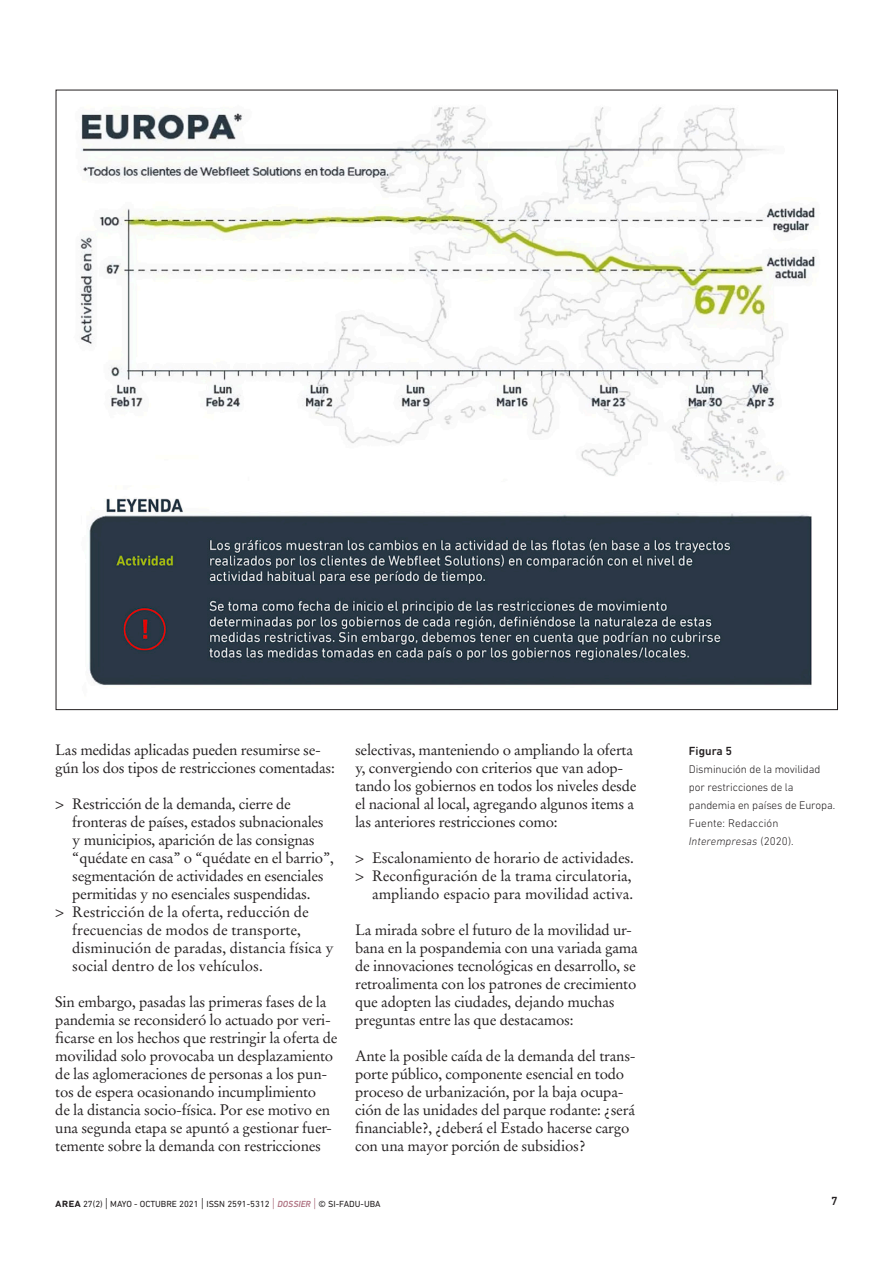
<style>
.page{position:relative;width:893px;height:1263px;background:#fff}
.page>*{position:absolute;margin:0;border:0;box-sizing:border-box;transform-origin:0 0}
._23__Texto_principal{font:15px/18px "Stempel Garamond LT Std";letter-spacing:-.015em;color:#231f20}
._32__Titulo_Figuras{font:500 12px "DIN Next LT Pro";color:#231f20}
._33__Epígrafe{font:300 11.25px/18px "DIN Next LT Pro";letter-spacing:-.01em;color:#231f20}
._33__Epígrafe-2{font:300 11.25px/18px "DIN Next LT Pro";letter-spacing:.01em;color:#231f20}
.t1{font:9px "DIN Next LT Pro";color:#231f20}
.s1{font-style:italic}
.s2{font-weight:500;font-size:12px}
.s3{font-weight:300;font-size:13.5px}
.s4{font-weight:300;font-size:13.5px;color:#ad6f7f}
.s5{font-weight:500;font-style:italic;color:#ad6f7f}
</style>
<div class="page">
<img style="left:80px;top:107px;width:736px;height:579px">
<p class="_23__Texto_principal" style="left:55px;top:741px;width:281px">Las medidas aplicadas pueden resumirse se&shy;gún los dos tipos de restricciones comentadas:</p>
<p class="_23__Texto_principal" style="left:72px;top:795px;width:263px;text-indent:-17px">&gt; Restricción de la demanda, cierre de fronteras de países, estados subnacionales y municipios, aparición de las consignas “quédate en casa” o “quédate en el barrio”, segmentación de actividades en esenciales permitidas y no esenciales suspendidas.</p>
<p class="_23__Texto_principal" style="left:72px;top:903px;width:263px;text-indent:-17px">&gt; Restricción de la oferta, reducción de frecuencias de modos de transporte, disminución de paradas, distancia física y social dentro de los vehículos.</p>
<p class="_23__Texto_principal" style="left:55px;top:993px;width:284px">Sin embargo, pasadas las primeras fases de la pandemia se reconsideró lo actuado por veri&shy;ficarse en los hechos que restringir la oferta de movilidad solo provocaba un desplazamiento de las aglomeraciones de personas a los pun&shy;tos de espera ocasionando incumplimiento<br>de la distancia socio-física. Por ese motivo en una segunda etapa se apuntó a gestionar fuer&shy;temente sobre la demanda con restricciones</p>
<p class="_23__Texto_principal" style="left:355px;top:741px;width:283px">selectivas, manteniendo o ampliando la oferta y, convergiendo con criterios que van adop&shy;tando los gobiernos en todos los niveles desde el nacional al local, agregando algunos items a las anteriores restricciones como:</p>
<p class="_23__Texto_principal" style="left:355px;top:849px;width:280px">&gt; Escalonamiento de horario de actividades.</p>
<p class="_23__Texto_principal" style="left:355px;top:867px;width:280px;text-align:right">&gt; Reconfiguración de la trama circulatoria, ampliando espacio para movilidad activa.</p>
<p class="_23__Texto_principal" style="left:355px;top:921px;width:284px">La mirada sobre el futuro de la movilidad ur&shy;bana en la pospandemia con una variada gama de innovaciones tecnológicas en desarrollo, se retroalimenta con los patrones de crecimiento que adopten las ciudades, dejando muchas preguntas entre las que destacamos:</p>
<p class="_23__Texto_principal" style="left:355px;top:1047px;width:282px">Ante la posible caída de la demanda del trans&shy;porte público, componente esencial en todo proceso de urbanización, por la baja ocupa&shy;ción de las unidades del parque rodante: ¿será financiable?, ¿deberá el Estado hacerse cargo con una mayor porción de subsidios?</p>
<p class="_32__Titulo_Figuras" style="left:689px;top:744px;width:45px">Figura 5</p>
<p class="_33__Epígrafe" style="left:689px;top:760px;width:148px">Disminución de la movilidad por restricciones de la pandemia en países de Europa.</p>
<p class="_33__Epígrafe-2" style="left:689px;top:814px;width:106px">Fuente: Redacción<br><span class="s1">Interempresas</span> (2020).</p>
<p class="t1" style="left:55px;top:1198px;width:327px"><span class="s2">area</span> 27(2) <span class="s3">|</span> MAYO - OCTUBRE 2021 <span class="s3">|</span> ISSN 2591-5312 <span class="s4">|</span> <span class="s5">DOSSIER</span> <span class="s4">|</span> © SI-FADU-UBA</p>
<p class="_32__Titulo_Figuras" style="left:831px;top:1194px;width:8px">7</p>
</div>
